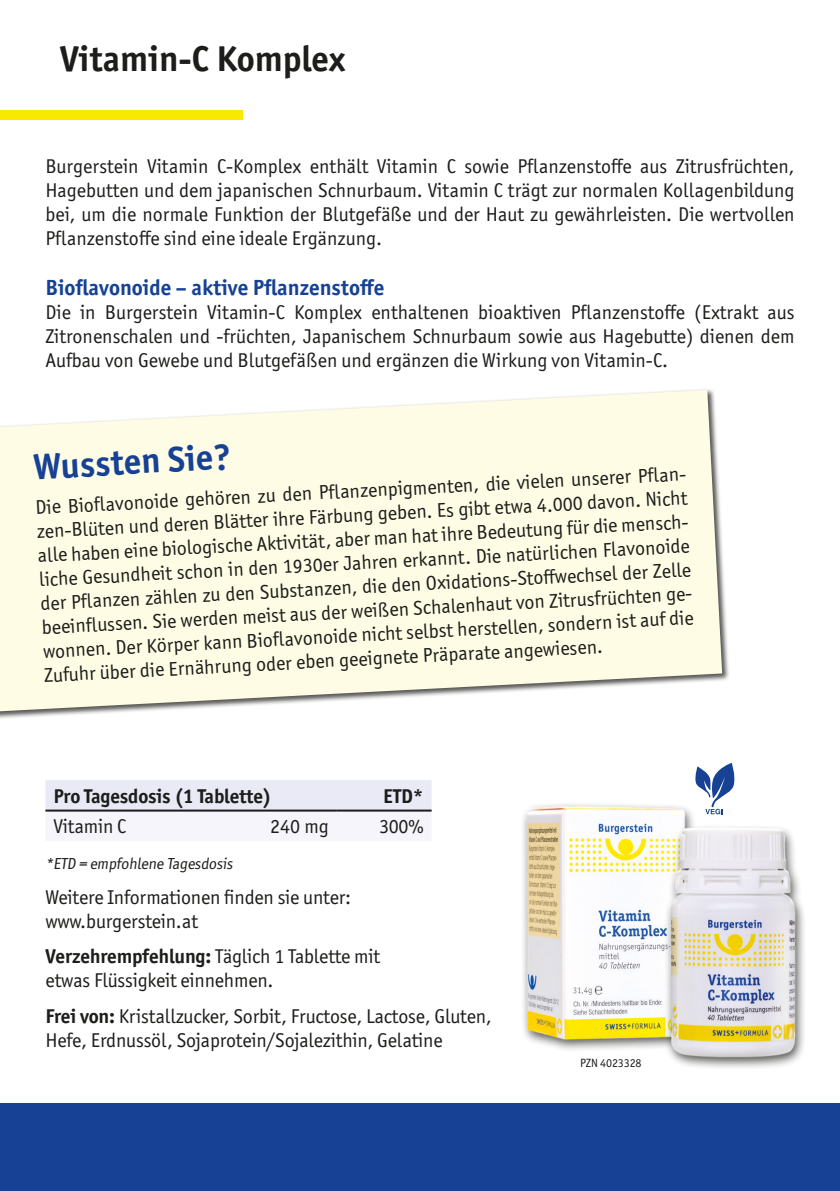
<style>
.page{position:relative;width:840px;height:1191px;background:#fff}
.page>*{position:absolute;margin:0;border:0;box-sizing:border-box;transform-origin:0 0}
.t1{font:700 36px "Officina Sans ITC Pro";color:#1d1d1b}
.t2{font:700 36px "Officina Sans ITC Pro";color:#164194}
.t3{font:700 22px "Officina Sans ITC Pro";color:#164194}
.t4{font:20px/24px "Officina Sans ITC Pro";letter-spacing:-.01em;color:#1d1d1b}
.t5{font:700 20px "Officina Sans ITC Pro";letter-spacing:-.01em;color:#1d1d1b}
.t6{font:16px "Officina Sans ITC Pro";color:#1d1d1b}
.t7{font:12px "Officina Sans ITC Pro";letter-spacing:-.01em;color:#1d1d1b}
.s1{font-weight:700}
</style>
<div class="page">
<div style="left:0;top:1102px;width:839px;height:89px;background:#164194"></div>
<div style="left:0;top:111px;width:242px;height:9px;background:#f9e800"></div>
<svg style="left:695px;top:763px;width:39px;height:51px"></svg>
<div style="left:45px;top:780px;width:386px;height:32px;background:#e9eaf6"></div>
<hr style="left:45px;top:809px;width:148px;height:2px;background:#1d1d1b">
<hr style="left:193px;top:809px;width:143px;height:2px;background:#1d1d1b">
<hr style="left:336px;top:809px;width:95px;height:2px;background:#1d1d1b">
<div style="left:0;top:388px;width:729px;height:331px;background:#1d1d1b;opacity:.75"></div>
<svg style="left:0;top:390px;width:721px;height:322px;background:#fcf9e5"></svg>
<hr style="left:0;top:407px;width:1px;height:348px;background:#fff">
<div style="left:520px;top:802px;width:176px;height:250px;background:#1d1d1b;opacity:.75"></div>
<img style="left:524px;top:802px;width:164px;height:244px">
<div style="left:663px;top:824px;width:143px;height:247px;background:#1d1d1b;opacity:.75"></div>
<img style="left:664px;top:822px;width:140px;height:240px">
<h1 class="t1" style="left:60px;top:37px;width:286px">Vitamin-C Komplex</h1>
<p class="t4" style="left:45px;top:154px;width:750px;text-align:justify">Burgerstein Vitamin C-Komplex enthält Vitamin C sowie Pflanzenstoffe aus Zitrusfrüchten, Hagebutten und dem japanischen Schnurbaum. Vitamin C trägt zur normalen Kollagenbildung bei, um die normale Funktion der Blutgefäße und der Haut zu gewährleisten. Die wertvollen Pflanzenstoffe sind eine ideale Ergänzung.</p>
<p class="t3" style="left:45px;top:274px;width:340px">Bioflavonoide – aktive Pflanzenstoffe</p>
<p class="t4" style="left:45px;top:300px;width:750px;text-align:justify">Die in Burgerstein Vitamin-C Komplex enthaltenen bioaktiven Pflanzenstoffe (Extrakt aus Zitronenschalen und -früchten, Japanischem Schnurbaum sowie aus Hagebutte) dienen dem Aufbau von Gewebe und Blutgefäßen und ergänzen die Wirkung von Vitamin-C.</p>
<h1 class="t2" style="left:32px;top:444px;width:199px;rotate:-3deg">Wussten Sie?</h1>
<p class="t4" style="left:35px;top:495px;width:655px;rotate:-3deg">Die Biofl avonoide gehören zu den Pfl anzenpigmenten, die vielen unserer Pfl an&shy;zen-Blüten und deren Blätter ihre Färbung geben. Es gibt etwa 4.000 davon. Nicht alle haben eine biologische Aktivität, aber man hat ihre Bedeutung für die mensch&shy;liche Gesundheit schon in den 1930er Jahren erkannt. Die natürlichen Flavonoide der Pfl anzen zählen zu den Substanzen, die den Oxidations-Stoff wechsel der Zelle beeinfl ussen. Sie werden meist aus der weißen Schalenhaut von Zitrusfrüchten ge&shy;wonnen. Der Körper kann Biofl avonoide nicht selbst herstellen, sondern ist auf die Zufuhr über die Ernährung oder eben geeignete Präparate angewiesen.</p>
<p class="t5" style="left:53px;top:783px;width:220px">Pro Tagesdosis (1 Tablette)</p>
<p class="t5" style="left:383px;top:783px;width:42px">ETD*</p>
<p class="t4" style="left:53px;top:814px;width:75px">Vitamin C</p>
<p class="t4" style="left:270px;top:814px;width:60px">240 mg</p>
<p class="t4" style="left:379px;top:814px;width:46px">300%</p>
<p class="t6" style="left:45px;top:854px;width:191px">*ETD = empfohlene Tagesdosis</p>
<p class="t4" style="left:45px;top:885px;width:307px">Weitere Informationen finden sie unter: www.burgerstein.at</p>
<p class="t4" style="left:45px;top:944px;width:336px"><span class="s1">Verzehrempfehlung:</span> Täglich 1 Tablette mit etwas Flüssigkeit einnehmen.</p>
<p class="t4" style="left:45px;top:1004px;width:447px"><span class="s1">Frei von:</span> Kristallzucker, Sorbit, Fructose, Lactose, Gluten,<br>Hefe, Erdnussöl, Sojaprotein/Sojalezithin, Gelatine</p>
<p class="t7" style="left:580px;top:1056px;width:63px">PZN 4023328</p>
</div>
